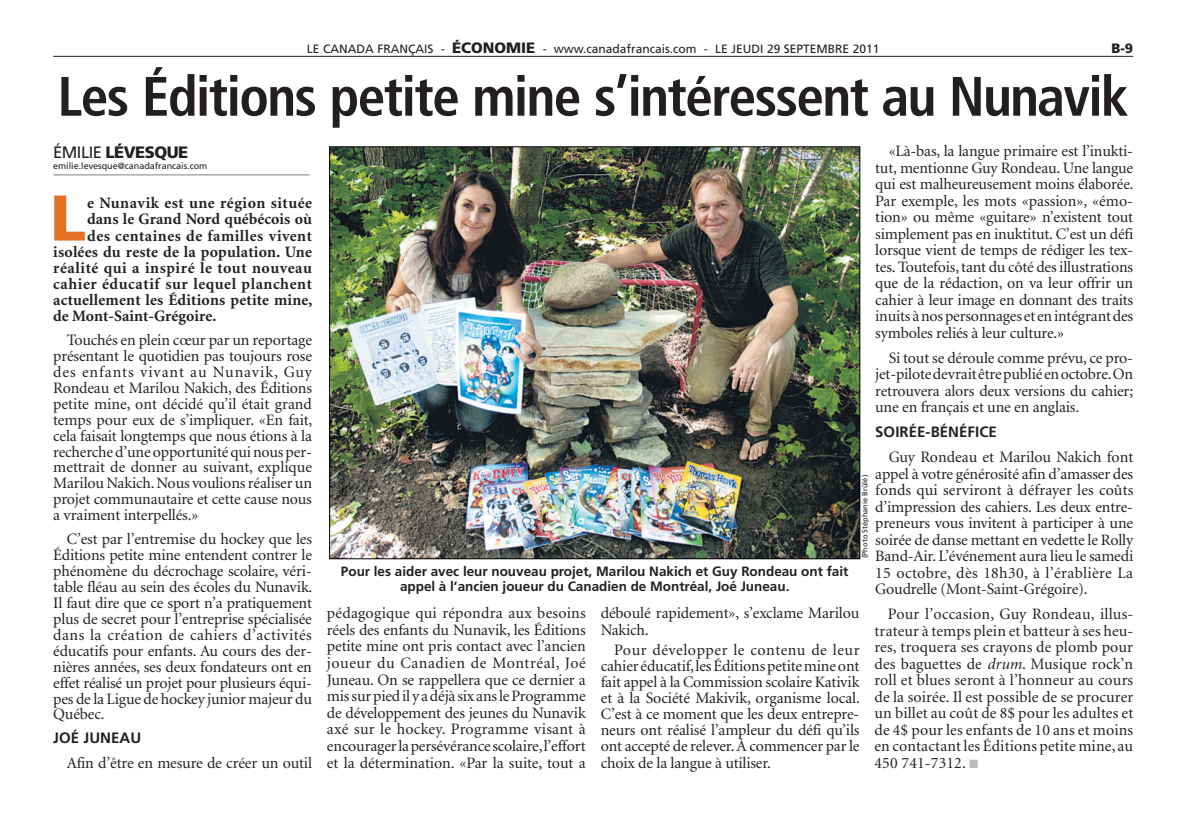
<style>
.page{position:relative;width:1188px;height:824px;background:#fff}
.page>*{position:absolute;margin:0;border:0;box-sizing:border-box;transform-origin:0 0}
.t1{font:64.5px "Frutiger Black+SJQUXC";color:#e57125}
.t2{font:55.5px "Frutiger Bold Cn+ZMMDHM";letter-spacing:-.03em;color:#231f20}
.t3{font:16.5px "Frutiger Black+SJQUXC";letter-spacing:-.03em;color:#231f20}
.t4{font:15.9px/16.5px "Minion Regular+MGNUZI";letter-spacing:-.01em;color:#231f20;text-align:justify}
.t5{font:15.9px "Minion Bold+NYMCLB";letter-spacing:.02em;color:#231f20}
.t6{font:15px "Frutiger Bold+BWASHM";letter-spacing:.005em;color:#231f20}
.t7{font:13.5px/15px "Frutiger Bold+BWASHM";color:#231f20;text-align:center}
.t8{font:13.5px "Frutiger Black+SJQUXC";color:#231f20}
.t9{font:12px "Frutiger Roman+XSRIJH";color:#231f20}
.t10{font:9px "Frutiger Roman+XSRIJH";color:#231f20}
.t11{font:7.5px "Frutiger Roman+XSRIJH";color:#231f20}
.s1{font-family:"Frutiger Black+SJQUXC";font-size:15px}
.s2{font-family:"Frutiger Roman+XSRIJH"}
.s3{font-family:"Minion Italic+ZZVSTU"}
.s4{color:#bcbdc0}
</style>
<div class="page">
<hr style="left:53px;top:56px;width:1080px;height:1px;background:#231f20">
<img style="left:331px;top:148px;width:527px;height:409px">
<hr style="left:53px;top:174px;width:257px;height:1px;background:#808080">
<p class="t9" style="left:307px;top:44px;width:574px">LE CANA DA FRAN ÇAIS - <span class="s1">ÉCO NO MIE</span> - www.cana da fran cais.com - LE JEUDI 29 SEP TEM BRE 2011</p>
<p class="t8" style="left:1112px;top:43px;width:23px">B-9</p>
<h2 class="t2" style="left:58px;top:74px;width:1073px">Les Édi tions peti te mine s’inté res sent au Nunavik</h2>
<p class="t3" style="left:53px;top:146px;width:137px"><span class="s2">ÉMI LIE</span> LÉVES QUE</p>
<p class="t10" style="left:53px;top:162px;width:156px">emi lie.leves que@ ca na da fran cais.com</p>
<h1 class="t1" style="left:50px;top:192px;width:37px">L</h1>
<p class="t5" style="left:87px;top:197px;width:226px">e Nunavik est une région située</p>
<p class="t5" style="left:87px;top:213px;width:226px">dans le Grand Nord qué bé cois où</p>
<p class="t5" style="left:87px;top:229px;width:226px">des cen tai nes de familles vivent</p>
<p class="t5" style="left:53px;top:245px;width:260px">iso lées du reste de la popu la tion. Une</p>
<p class="t5" style="left:53px;top:261px;width:260px">réa li té qui a ins pi ré le tout nou veau</p>
<p class="t5" style="left:53px;top:277px;width:260px">cahier édu ca tif sur lequel plan chent</p>
<p class="t5" style="left:53px;top:293px;width:261px">actuel le ment les Édi tions peti te mine,</p>
<p class="t5" style="left:53px;top:309px;width:165px">de Mont-Saint-Grégoire.</p>
<p class="t4" style="left:53px;top:333px;width:261px;line-height:15.9px;text-indent:14px">Touchés en plein cœur par un repor tage pré sen tant le quo ti dien pas tou jours rose des enfants vivant au Nunavik, Guy Rondeau et Marilou Nakich, des Édi tions peti te mine, ont déci dé qu’il était grand temps pour eux de s’impli quer. «En fait, cela fai sait long temps que nous étions à la recher che d’une oppor tu ni té qui nous per - met trait de don ner au sui vant, expli que Marilou Nakich. Nous vou lions réa li ser un pro jet com mu nau tai re et cette cause nous a vrai ment inter pel lés.»</p>
<p class="t4" style="left:53px;top:532px;width:261px;line-height:15.9px;text-indent:14px">C’est par l’entre mi se du hoc key que les Édi tions peti te mine enten dent con trer le phé no mè ne du décro cha ge sco lai re, véri - ta ble fléau au sein des éco les du Nunavik.<br>Il faut dire que ce sport n’a pra ti que ment plus de secret pour l’entre pri se spé cia li sée dans la créa tion de cahiers d’acti vi tés édu ca tifs pour enfants. Au cours des der - niè res années, ses deux fon da teurs ont en effet réa li sé un pro jet pour plu sieurs équi - pes de la Ligue de hoc key junior majeur du Québec.</p>
<p class="t6" style="left:53px;top:731px;width:90px">JOÉ JUNEAU</p>
<p class="t4" style="left:67px;top:755px;width:247px">Afin d’être en mesu re de créer un outil</p>
<p class="t4" style="left:875px;top:144px;width:260px;text-indent:14px">«Là-bas, la lan gue pri mai re est l’inuk ti - tut, men tion ne Guy Rondeau. Une lan gue qui est mal heu reu se ment moins éla bo rée.<br>Par exem ple, les mots «pas sion», «émo - tion» ou même «gui ta re» n’exis tent tout sim ple ment pas en inuk ti tut. C’est un défi lors que vient de temps de rédi ger les tex - tes. Toutefois, tant du côté des illus tra tions que de la rédac tion, on va leur offrir un cahier à leur image en don nant des traits inuits à nos per son na ges et en inté grant des sym bo les reliés à leur cul ture.»</p>
<p class="t4" style="left:875px;top:350px;width:260px;text-indent:14px">Si tout se dérou le comme pré vu, ce pro - jet-pilo te devrait être publié en octo bre. On retro uve ra alors deux ver sions du cahier; une en fran çais et une en anglais.</p>
<p class="t6" style="left:875px;top:426px;width:123px">SOIRÉE-BÉNÉ FI CE</p>
<p class="t4" style="left:875px;top:450px;width:260px;text-indent:14px">Guy Rondeau et Marilou Nakich font appel à votre géné ro si té afin d’amas ser des fonds qui ser vi ront à défrayer les coûts d’impres sion des cahiers. Les deux entre - pre neurs vous invi tent à par ti ci per à une soi rée de danse met tant en vedet te le Rolly Band-Air. L’évé ne ment aura lieu le same di 15 octo bre, dès 18h30, à l’éra bliè re La Goudrelle (Mont-Saint-Grégoire).</p>
<p class="t4" style="left:874px;top:607px;width:260px;text-indent:14px">Pour l’occa sion, Guy Rondeau, illus - tra teur à temps plein et bat teur à ses heu - res, tro que ra ses crayons de plomb pour des baguet tes de <span class="s3">drum</span>. Musique rock’n roll et blues seront à l’hon neur au cours de la soi rée. Il est pos si ble de se pro cu rer un billet au coût de 8$ pour les adul tes et de 4$ pour les enfants de 10 ans et moins en con tac tant les Édi tions peti te mine, au 450 741-7312. <span class="s4">■</span></p>
<p class="t11" style="left:862px;top:558px;width:85px;rotate:-90deg">(Photo Stéphanie Brûlé)</p>
<p class="t7" style="left:341px;top:565px;width:509px">Pour les aider avec leur nou veau pro jet, Marilou Nakich et Guy Rondeau ont fait appel à l’ancien joueur du Canadien de Montréal, Joé Juneau.</p>
<p class="t4" style="left:327px;top:605px;width:260px">péda go gi que qui répon dra aux besoins réels des enfants du Nunavik, les Édi tions peti te mine ont pris con tact avec l’ancien joueur du Canadien de Montréal, Joé Juneau. On se rap pel le ra que ce der nier a mis sur pied il y a déjà six ans le Programme de déve lop pe ment des jeu nes du Nunavik axé sur le hoc key. Programme visant à encou ra ger la per sé vé ran ce sco lai re, l’effort et la déter mi na tion. «Par la sui te, tout a</p>
<p class="t4" style="left:601px;top:605px;width:260px">débou lé rapi de ment», s’excla me Marilou<br>Nakich.</p>
<p class="t4" style="left:601px;top:643px;width:261px;line-height:16px;text-indent:14px">Pour déve lop per le con te nu de leur cahier édu ca tif, les Édi tions peti te mine ont fait appel à la Commission sco lai re Kativik et à la Société Makivik, orga nis me local.<br>C’est à ce moment que les deux entre pre - neurs ont réa li sé l’ampleur du défi qu’ils ont accep té de rele ver. À com men cer par le choix de la lan gue à uti li ser.</p>
</div>
